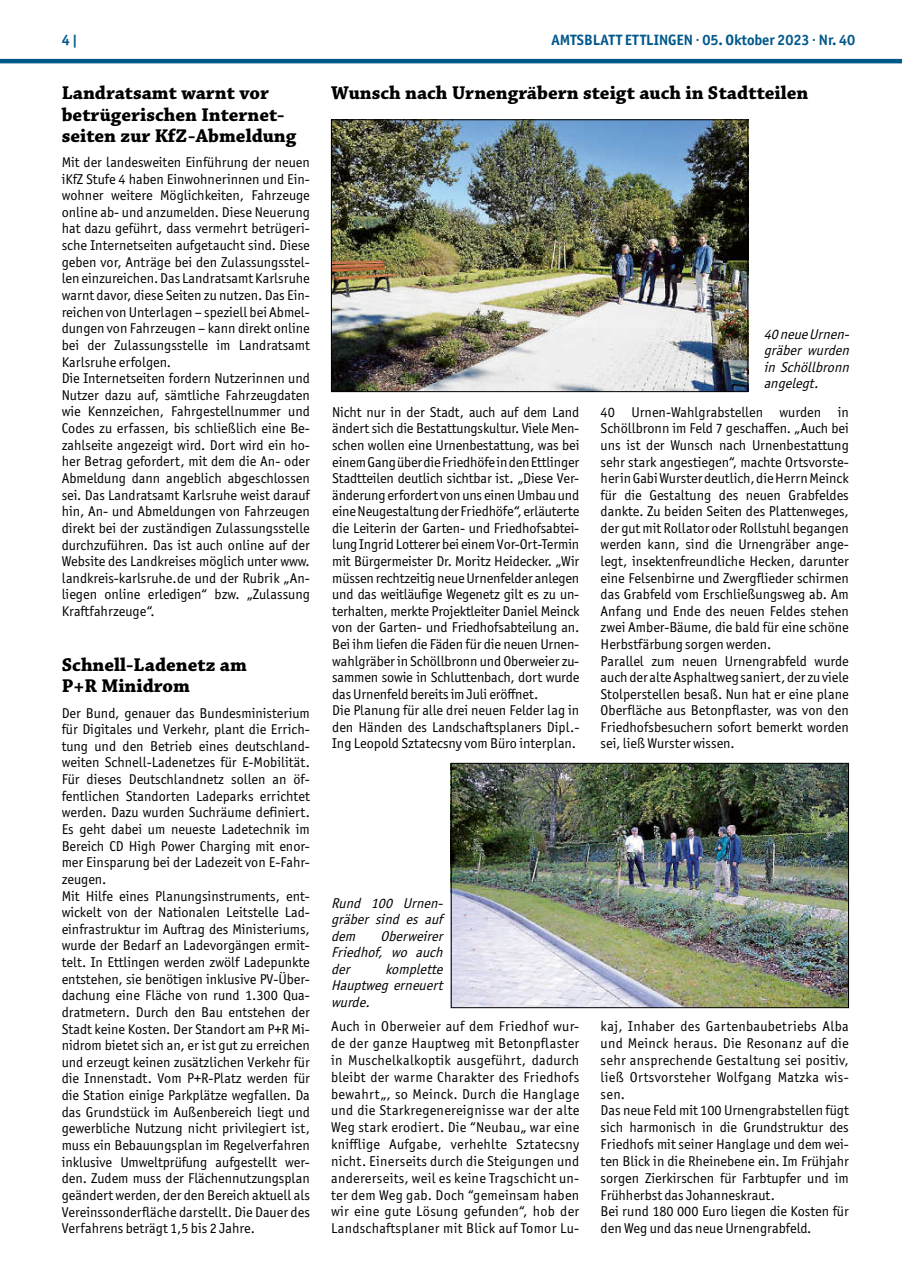
<style>
.page{position:relative;width:902px;height:1280px;background:#fff}
.page>*{position:absolute;margin:0;border:0;box-sizing:border-box;transform-origin:0 0}
.t1{font:700 19.5px/21.1px "Chaparral Pro";color:#000}
.t2{font:700 15px "Officina Sans ITC Pro";color:#00588b}
.t3{font:14.25px/16.6px "Officina Sans ITC Pro";color:#000}
.t4{font:italic 14.25px/16.5px "Officina Sans ITC Pro";color:#000;text-align:justify}
</style>
<div class="page">
<hr style="left:0;top:59px;width:901px;height:4px;background:#00588b">
<img style="left:333px;top:121px;width:413px;height:269px">
<div style="left:331px;top:119px;width:417px;height:273px;border:1px solid #000"></div>
<img style="left:453px;top:765px;width:393px;height:241px">
<div style="left:451px;top:763px;width:397px;height:245px;border:1px solid #000"></div>
<p class="t2" style="left:62px;top:31px;width:17px">4 |</p>
<p class="t2" style="left:551px;top:31px;width:305px">AMTSBLATT ETTLINGEN · 05. Oktober 2023 · Nr. 40</p>
<h1 class="t1" style="left:62px;top:83px;width:236px">Landratsamt warnt vor betrügerischen Internet&shy;seiten zur KfZ-Abmeldung</h1>
<p class="t3" style="left:62px;top:154px;width:250px">Mit der landesweiten Einführung der neuen iKfZ Stufe 4 haben Einwohnerinnen und Ein&shy;wohner weitere Möglichkeiten, Fahrzeuge online ab- und anzumelden. Diese Neuerung hat dazu geführt, dass vermehrt betrügeri&shy;sche Internetseiten aufgetaucht sind. Diese geben vor, Anträge bei den Zulassungsstel&shy;len einzureichen. Das Landratsamt Karlsruhe warnt davor, diese Seiten zu nutzen. Das Ein&shy;reichen von Unterlagen – speziell bei Abmel&shy;dungen von Fahrzeugen – kann direkt online bei der Zulassungsstelle im Landratsamt Karlsruhe erfolgen.<br>Die Internetseiten fordern Nutzerinnen und Nutzer dazu auf, sämtliche Fahrzeugdaten wie Kennzeichen, Fahrgestellnummer und Codes zu erfassen, bis schließlich eine Be&shy;zahlseite angezeigt wird. Dort wird ein ho&shy;her Betrag gefordert, mit dem die An- oder Abmeldung dann angeblich abgeschlossen sei. Das Landratsamt Karlsruhe weist darauf hin, An- und Abmeldungen von Fahrzeugen direkt bei der zuständigen Zulassungsstelle durchzuführen. Das ist auch online auf der Website des Landkreises möglich unter www. landkreis-karlsruhe.de und der Rubrik „An&shy;liegen online erledigen“ bzw. „Zulassung Kraftfahrzeuge“.</p>
<h1 class="t1" style="left:62px;top:655px;width:187px">Schnell-Ladenetz am<br>P+R Minidrom</h1>
<p class="t3" style="left:62px;top:704px;width:250px">Der Bund, genauer das Bundesministerium für Digitales und Verkehr, plant die Errich&shy;tung und den Betrieb eines deutschland&shy;weiten Schnell-Ladenetzes für E-Mobilität.<br>Für dieses Deutschlandnetz sollen an öf&shy;fentlichen Standorten Ladeparks errichtet werden. Dazu wurden Suchräume definiert.<br>Es geht dabei um neueste Ladetechnik im Bereich CD High Power Charging mit enor&shy;mer Einsparung bei der Ladezeit von E-Fahr&shy;zeugen.<br>Mit Hilfe eines Planungsinstruments, ent&shy;wickelt von der Nationalen Leitstelle Lad&shy;einfrastruktur im Auftrag des Ministeriums, wurde der Bedarf an Ladevorgängen ermit&shy;telt. In Ettlingen werden zwölf Ladepunkte entstehen, sie benötigen inklusive PV-Über&shy;dachung eine Fläche von rund 1.300 Qua&shy;dratmetern. Durch den Bau entstehen der Stadt keine Kosten. Der Standort am P+R Mi&shy;nidrom bietet sich an, er ist gut zu erreichen und erzeugt keinen zusätzlichen Verkehr für die Innenstadt. Vom P+R-Platz werden für die Station einige Parkplätze wegfallen. Da das Grundstück im Außenbereich liegt und gewerbliche Nutzung nicht privilegiert ist, muss ein Bebauungsplan im Regelverfahren inklusive Umweltprüfung aufgestellt wer&shy;den. Zudem muss der Flächennutzungsplan geändert werden, der den Bereich aktuell als Vereinssonderfläche darstellt. Die Dauer des Verfahrens beträgt 1,5 bis 2 Jahre.</p>
<h1 class="t1" style="left:331px;top:83px;width:478px">Wunsch nach Urnengräbern steigt auch in Stadtteilen</h1>
<p class="t4" style="left:763px;top:326px;width:90px">40neueUrnen&shy;gräber wurden in Schöllbronn angelegt.</p>
<p class="t3" style="left:332px;top:404px;width:248px">Nicht nur in der Stadt, auch auf dem Land ändert sich die Bestattungskultur. Viele Men&shy;schen wollen eine Urnenbestattung, was bei einem Gang über die Friedhöfe in den Ettlinger Stadtteilen deutlich sichtbar ist. „Diese Ver&shy;änderung erfordert von uns einen Umbau und eine Neugestaltung der Friedhöfe“, erläuterte die Leiterin der Garten- und Friedhofsabtei&shy;lung Ingrid Lotterer bei einem Vor-Ort-Termin mit Bürgermeister Dr. Moritz Heidecker. „Wir müssen rechtzeitig neue Urnenfelder anlegen und das weitläufige Wegenetz gilt es zu un&shy;terhalten, merkte Projektleiter Daniel Meinck von der Garten- und Friedhofsabteilung an.<br>Bei ihm liefen die Fäden für die neuen Urnen&shy;wahlgräber in Schöllbronn und Oberweier zu&shy;sammen sowie in Schluttenbach, dort wurde das Urnenfeld bereits im Juli eröffnet.<br>Die Planung für alle drei neuen Felder lag in den Händen des Landschaftsplaners Dipl.- Ing Leopold Sztatecsny vom Büro interplan.</p>
<p class="t3" style="left:600px;top:404px;width:250px">40 Urnen-Wahlgrabstellen wurden in Schöllbronn im Feld 7 geschaffen. „Auch bei uns ist der Wunsch nach Urnenbestattung sehr stark angestiegen“, machte Ortsvorste&shy;herin Gabi Wurster deutlich, die Herrn Meinck für die Gestaltung des neuen Grabfeldes dankte. Zu beiden Seiten des Plattenweges, der gut mit Rollator oder Rollstuhl begangen werden kann, sind die Urnengräber ange&shy;legt, insektenfreundliche Hecken, darunter eine Felsenbirne und Zwergflieder schirmen das Grabfeld vom Erschließungsweg ab. Am Anfang und Ende des neuen Feldes stehen zwei Amber-Bäume, die bald für eine schöne Herbstfärbung sorgen werden.<br>Parallel zum neuen Urnengrabfeld wurde auch der alte Asphaltweg saniert, der zu viele Stolperstellen besaß. Nun hat er eine plane Oberfläche aus Betonpflaster, was von den Friedhofsbesuchern sofort bemerkt worden sei, ließ Wurster wissen.</p>
<p class="t4" style="left:331px;top:894px;width:117px;text-align:left">Rund 100 Urnen&shy;gräber sind es auf dem</p>
<p class="t4" style="left:331px;top:927px;width:117px;text-indent:49px">Oberweirer Friedhof, wo auch der</p>
<p class="t4" style="left:331px;top:960px;width:117px;text-indent:54px">komplette Hauptweg erneuert wurde.</p>
<p class="t3" style="left:331px;top:1018px;width:250px;text-align:justify">Auch in Oberweier auf dem Friedhof wur&shy;de der ganze Hauptweg mit Betonpflaster in Muschelkalkoptik ausgeführt, dadurch bleibt der warme Charakter des Friedhofs bewahrt„, so Meinck. Durch die Hanglage und die Starkregenereignisse war der alte Weg stark erodiert. Die “Neubau„ war eine knifflige Aufgabe, verhehlte Sztatecsny nicht. Einerseits durch die Steigungen und andererseits, weil es keine Tragschicht un&shy;ter dem Weg gab. Doch “gemeinsam haben wir eine gute Lösung gefunden“, hob der Landschaftsplaner mit Blick auf Tomor Lu-</p>
<p class="t3" style="left:600px;top:1018px;width:250px">kaj, Inhaber des Gartenbaubetriebs Alba und Meinck heraus. Die Resonanz auf die sehr ansprechende Gestaltung sei positiv, ließ Ortsvorsteher Wolfgang Matzka wis&shy;sen.<br>Das neue Feld mit 100 Urnengrabstellen fügt sich harmonisch in die Grundstruktur des Friedhofs mit seiner Hanglage und dem wei&shy;ten Blick in die Rheinebene ein. Im Frühjahr sorgen Zierkirschen für Farbtupfer und im Frühherbst das Johanneskraut.<br>Bei rund 180 000 Euro liegen die Kosten für den Weg und das neue Urnengrabfeld.</p>
</div>
